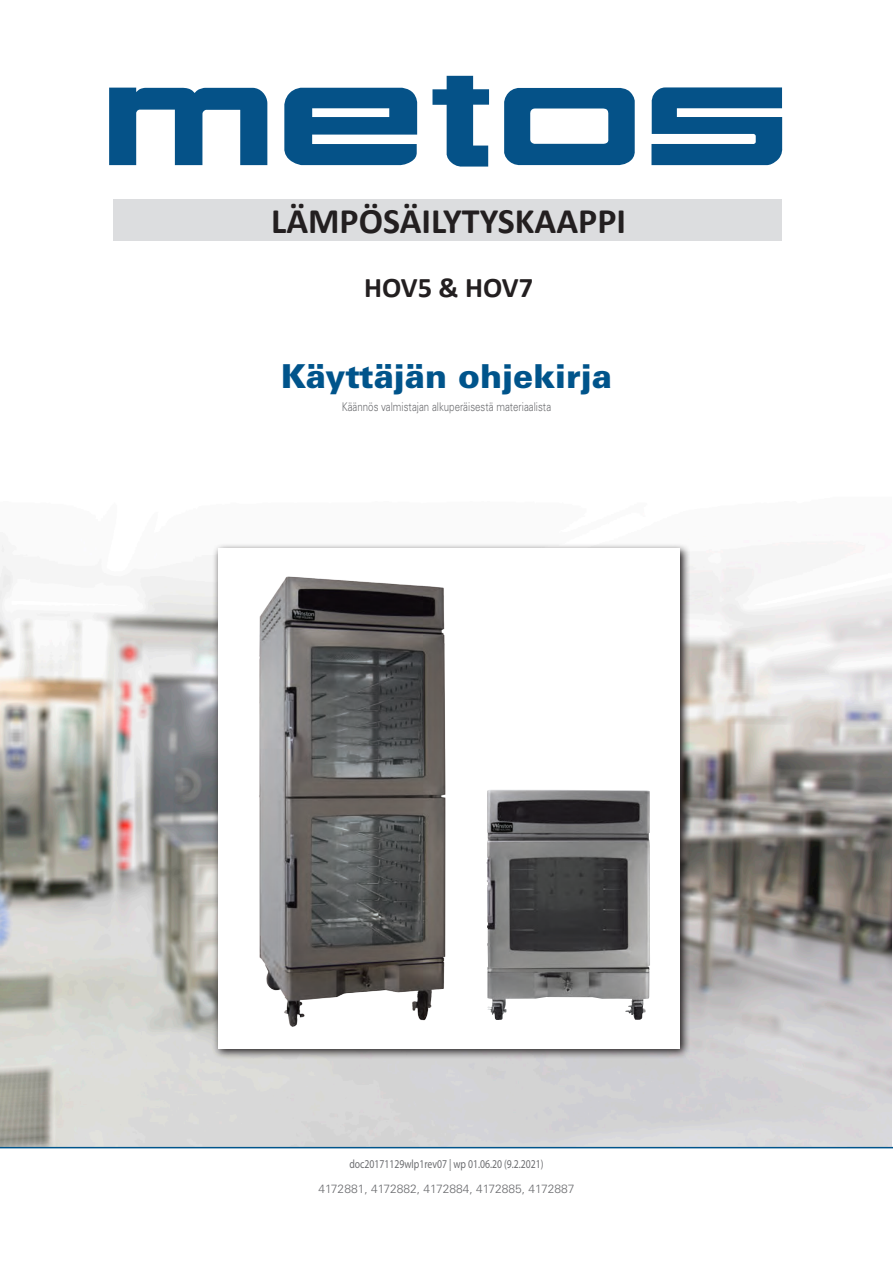
<style>
.page{position:relative;width:893px;height:1263px;background:#fff}
.page>*{position:absolute;margin:0;border:0;box-sizing:border-box;transform-origin:0 0}
.Product_Name{font:700 36px "Calibri";color:#231f20}
.t1{font:900 33px "Univers LT Std";color:#00548b}
.Product_Type{font:700 28.5px "Calibri";color:#231f20}
.Fig__text{font:300 12px "Univers LT Std";color:#6c6d70;scale:.81 1}
.Fig__text-2{font:12px "Myriad Pro";color:#6c6d70;scale:.81 1}
.Product_Number{font:300 12px "Univers LT Std";color:#6c6d70}
</style>
<div class="page">
<svg style="left:432px;top:76px;width:57px;height:91px"></svg>
<svg style="left:651px;top:87px;width:132px;height:78px"></svg>
<svg style="left:504px;top:88px;width:131px;height:77px"></svg>
<svg style="left:109px;top:88px;width:158px;height:77px"></svg>
<svg style="left:284px;top:88px;width:133px;height:77px"></svg>
<img style="left:0;top:544px;width:891px;height:603px">
<hr style="left:0;top:1147px;width:893px;height:1px;background:#00548b">
<div style="left:113px;top:200px;width:669px;height:41px;background:#dcdddf"></div>
<svg style="left:212px;top:544px;width:478px;height:516px;background:#a5a4a3"></svg>
<div style="left:218px;top:548px;width:461px;height:500px;background:#fff"></div>
<img style="left:486px;top:790px;width:164px;height:230px">
<img style="left:259px;top:576px;width:187px;height:451px">
<p class="Product_Name" style="left:271px;top:195px;width:357px">LÄMPÖSÄILYTYSKAAPPI</p>
<p class="Product_Type" style="left:364px;top:267px;width:171px">HOV5 &amp; HOV7</p>
<p class="t1" style="left:281px;top:356px;width:333px">Käyttäjän ohjekirja</p>
<p class="Fig__text" style="left:342px;top:400px;width:260px">Käännös valmistajan alkuperäisestä materiaalista</p>
<p class="Fig__text-2" style="left:349px;top:1157px;width:241px">doc20171129wlp1rev07 | wp 01.06.20 (9.2.2021)</p>
<p class="Product_Number" style="left:318px;top:1181px;width:258px">4172881, 4172882, 4172884, 4172885, 4172887</p>
</div>
